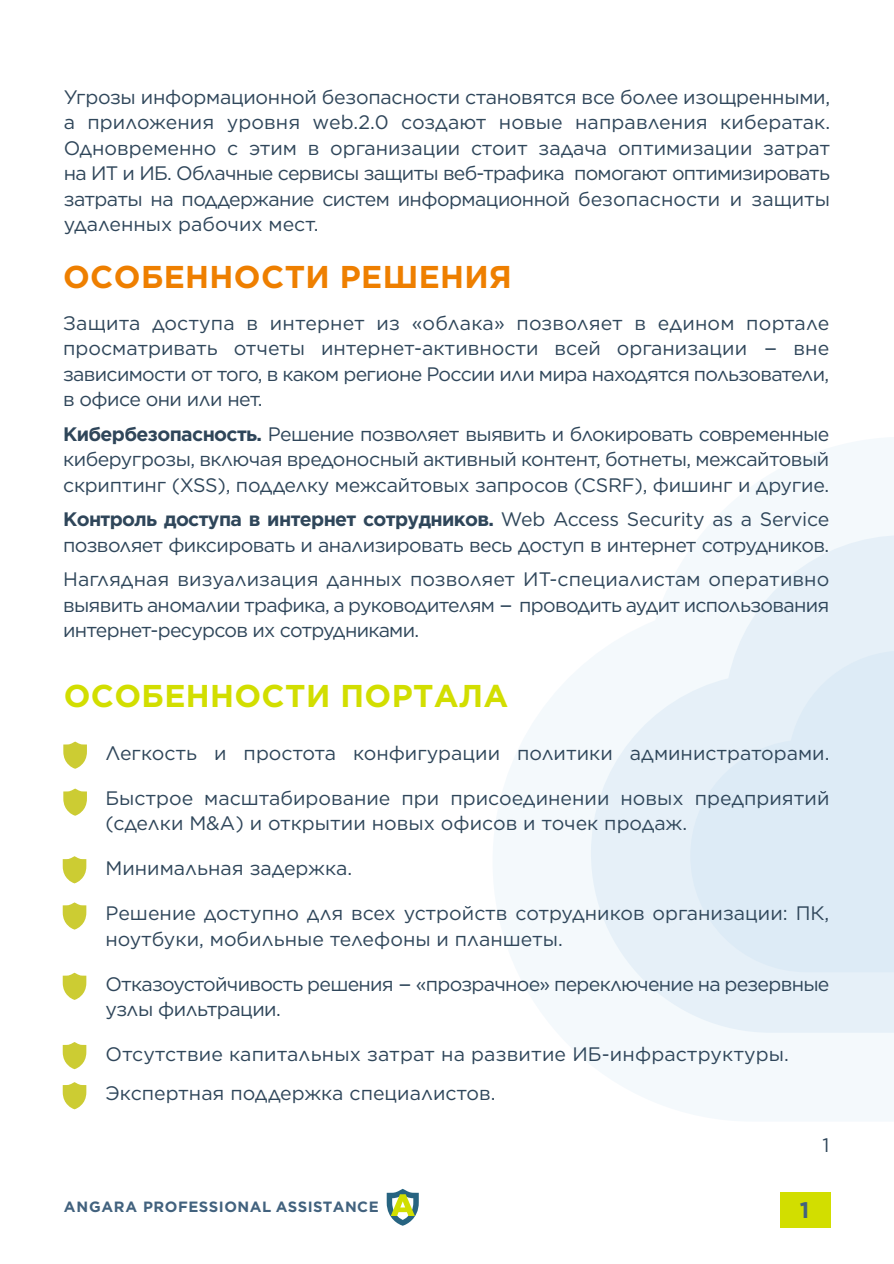
<style>
.page{position:relative;width:894px;height:1264px;background:#fff}
.page>*{position:absolute;margin:0;border:0;box-sizing:border-box;transform-origin:0 0}
.t1{font:700 31.5px "Gotham Pro";letter-spacing:.01em;color:#ee7f00}
.t2{font:700 31.5px "Gotham Pro";letter-spacing:.01em;color:#d2de00}
.t3{font:700 22.5px "Gotham Pro";color:#42627e}
.t4{font:19.5px/25.5px "Gotham";letter-spacing:-.015em;color:#2f465a}
.t5{font:19.5px/25.5px "Gotham";letter-spacing:-.035em;color:#2f465a}
.t6{font:700 19.5px "Gotham Pro";letter-spacing:-.035em;color:#2f465a}
.t7{font:700 14.85px "Gotham Pro";letter-spacing:.035em;color:#42627e}
.s1{font-family:"Gotham Pro";font-weight:700}
.s2{font-family:"Gotham";font-weight:400}
</style>
<div class="page">
<svg style="left:493px;top:438px;width:400px;height:683px;fill:#f4f9fc"></svg>
<svg style="left:590px;top:535px;width:303px;height:497px;fill:#e6f0f8"></svg>
<svg style="left:690px;top:650px;width:203px;height:322px;background:#dfecf6"></svg>
<svg style="left:386px;top:1188px;width:32px;height:37px"></svg>
<div style="left:780px;top:1191px;width:50px;height:36px;background:#d2de00"></div>
<svg style="left:63px;top:741px;width:24px;height:27px"></svg>
<svg style="left:63px;top:788px;width:24px;height:27px"></svg>
<svg style="left:63px;top:856px;width:23px;height:27px"></svg>
<svg style="left:63px;top:902px;width:23px;height:27px"></svg>
<svg style="left:63px;top:972px;width:23px;height:27px"></svg>
<svg style="left:63px;top:1042px;width:23px;height:27px"></svg>
<svg style="left:63px;top:1082px;width:23px;height:27px"></svg>
<p class="t4" style="left:64px;top:83px;width:767px;text-align:justify">Угрозы информационной безопасности становятся все более изощренными, а приложения уровня web.2.0 создают новые направления кибератак.<br>Одновременно с этим в организации стоит задача оптимизации затрат на ИТ и ИБ. Облачные сервисы защиты веб-трафика помогают оптимизировать затраты на поддержание систем информационной безопасности и защиты удаленных рабочих мест.</p>
<h1 class="t1" style="left:63px;top:259px;width:450px">ОСОБЕННОСТИ РЕШЕНИЯ</h1>
<p class="t4" style="left:63px;top:309px;width:767px;text-align:justify">Защита доступа в интернет из «облака» позволяет в едином портале просматривать отчеты интернет-активности всей организации - вне зависимости от того, в каком регионе России или мира находятся пользователи, в офисе они или нет.</p>
<p class="t4" style="left:63px;top:420px;width:767px;text-align:justify"><span class="s1">Кибербезопасность.</span> Решение позволяет выявить и блокировать современные киберугрозы, включая вредоносный активный контент, ботнеты, межсайтовый скриптинг (XSS), подделку межсайтовых запросов (CSRF), фишинг и другие.</p>
<p class="t6" style="left:63px;top:508px;width:767px">Контроль доступа в интернет сотрудников. <span class="s2">Web Access Security as a Service</span></p>
<p class="t4" style="left:63px;top:527px;width:767px;line-height:34.5px">позволяет фиксировать и анализировать весь доступ в интернет сотрудников.<br>Наглядная визуализация данных позволяет ИТ-специалистам оперативно</p>
<p class="t5" style="left:63px;top:591px;width:767px">выявить аномалии трафика, а руководителям - проводить аудит использования интернет-ресурсов их сотрудниками.</p>
<h1 class="t2" style="left:64px;top:677px;width:446px">ОСОБЕННОСТИ ПОРТАЛА</h1>
<p class="t4" style="left:105px;top:739px;width:725px">Легкость и простота конфигурации политики администраторами.</p>
<p class="t4" style="left:105px;top:784px;width:725px">Быстрое масштабирование при присоединении новых предприятий (сделки M&amp;A) и открытии новых офисов и точек продаж.</p>
<p class="t4" style="left:105px;top:855px;width:248px">Минимальная задержка.</p>
<p class="t4" style="left:105px;top:900px;width:725px">Решение доступно для всех устройств сотрудников организации: ПК, ноутбуки, мобильные телефоны и планшеты.</p>
<p class="t5" style="left:105px;top:970px;width:725px">Отказоустойчивость решения - «прозрачное» переключение на резервные узлы фильтрации.</p>
<p class="t4" style="left:105px;top:1034px;width:684px;line-height:39px">Отсутствие капитальных затрат на развитие ИБ-инфраструктуры.<br>Экспертная поддержка специалистов.</p>
<p class="t4" style="left:822px;top:1131px;width:8px">1</p>
<p class="t7" style="left:64px;top:1198px;width:316px">ANGARA PROFESSIONAL ASSISTANCE</p>
<p class="t3" style="left:799px;top:1197px;width:11px">1</p>
</div>
